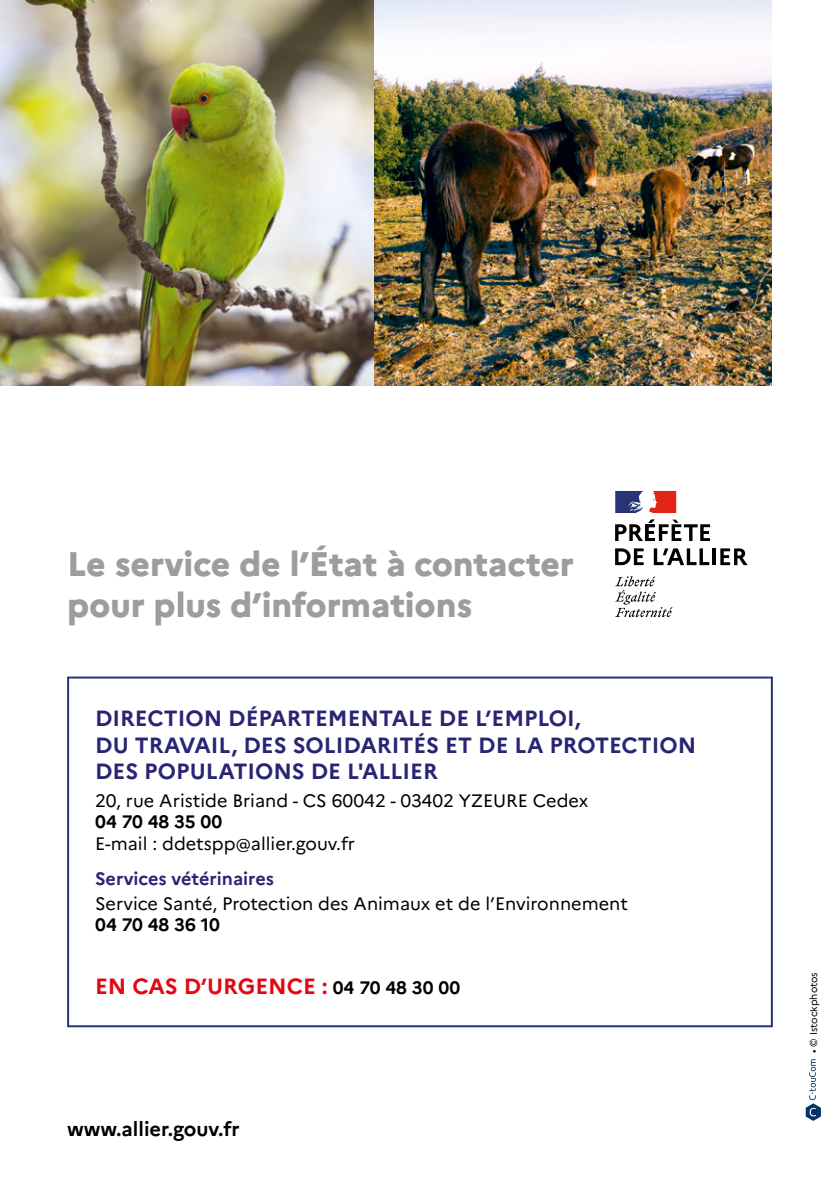
<style>
.page{position:relative;width:840px;height:1191px;background:#fff}
.page>*{position:absolute;margin:0;border:0;box-sizing:border-box;transform-origin:0 0}
.t1{font:800 34px/40.8px "Marianne";letter-spacing:-.005em;color:#9d9d9c}
.t2{font:700 22px/26.4px "Marianne";color:#292574}
.t3{font:700 22px "Marianne";color:#e30613}
.t4{font:700 20px "Marianne";color:#000}
.t5{font:18px/21.6px "Marianne";color:#000}
.t6{font:700 18px "Marianne";color:#292574}
.t7{font:10px "Marianne";color:#000}
.s1{font-weight:700}
.s2{font-size:18px;color:#000}
</style>
<div class="page">
<hr style="left:839px;top:601px;width:1px;height:590px;background:#273475">
<img style="left:0;top:0;width:374px;height:386px">
<img style="left:374px;top:0;width:397px;height:386px">
<svg style="left:615px;top:519px;width:94px;height:22px"></svg>
<svg style="left:615px;top:548px;width:28px;height:17px"></svg>
<svg style="left:653px;top:548px;width:55px;height:17px"></svg>
<svg style="left:712px;top:548px;width:3px;height:17px"></svg>
<svg style="left:720px;top:548px;width:27px;height:17px"></svg>
<svg style="left:615px;top:576px;width:57px;height:41px"></svg>
<svg style="left:615px;top:491px;width:28px;height:22px"></svg>
<svg style="left:649px;top:491px;width:26px;height:22px"></svg>
<div style="left:67px;top:676px;width:705px;height:351px;background:#fff;border:2px solid #273475"></div>
<svg style="left:805px;top:1059px;width:15px;height:61px"></svg>
<p class="t1" style="left:67px;top:543px;width:508px">Le service de l’État à contacter pour plus d’informations</p>
<p class="t2" style="left:95px;top:705px;width:602px">DIRECTION DÉPARTEMENTALE DE L’EMPLOI,<br>DU TRAVAIL, DES SOLIDARITÉS ET DE LA PROTECTION<br>DES POPULATIONS DE L'ALLIER</p>
<p class="t5" style="left:95px;top:789px;width:494px">20, rue Aristide Briand - CS 60042 - 03402 YZEURE Cedex<br><span class="s1">04 70 48 35 00<br></span>E-mail : ddetspp@allier.gouv.fr</p>
<p class="t6" style="left:95px;top:867px;width:180px">Services vétérinaires</p>
<p class="t5" style="left:95px;top:892px;width:534px">Service Santé, Protection des Animaux et de l’Environnement<br><span class="s1">04 70 48 36 10</span></p>
<p class="t3" style="left:95px;top:973px;width:366px">EN CAS D’URGENCE : <span class="s2">04 70 48 30 00</span></p>
<p class="t4" style="left:67px;top:1116px;width:174px">www.allier.gouv.fr</p>
<p class="t7" style="left:807px;top:1053px;width:82px;rotate:-90deg">• © Istockphotos</p>
</div>
